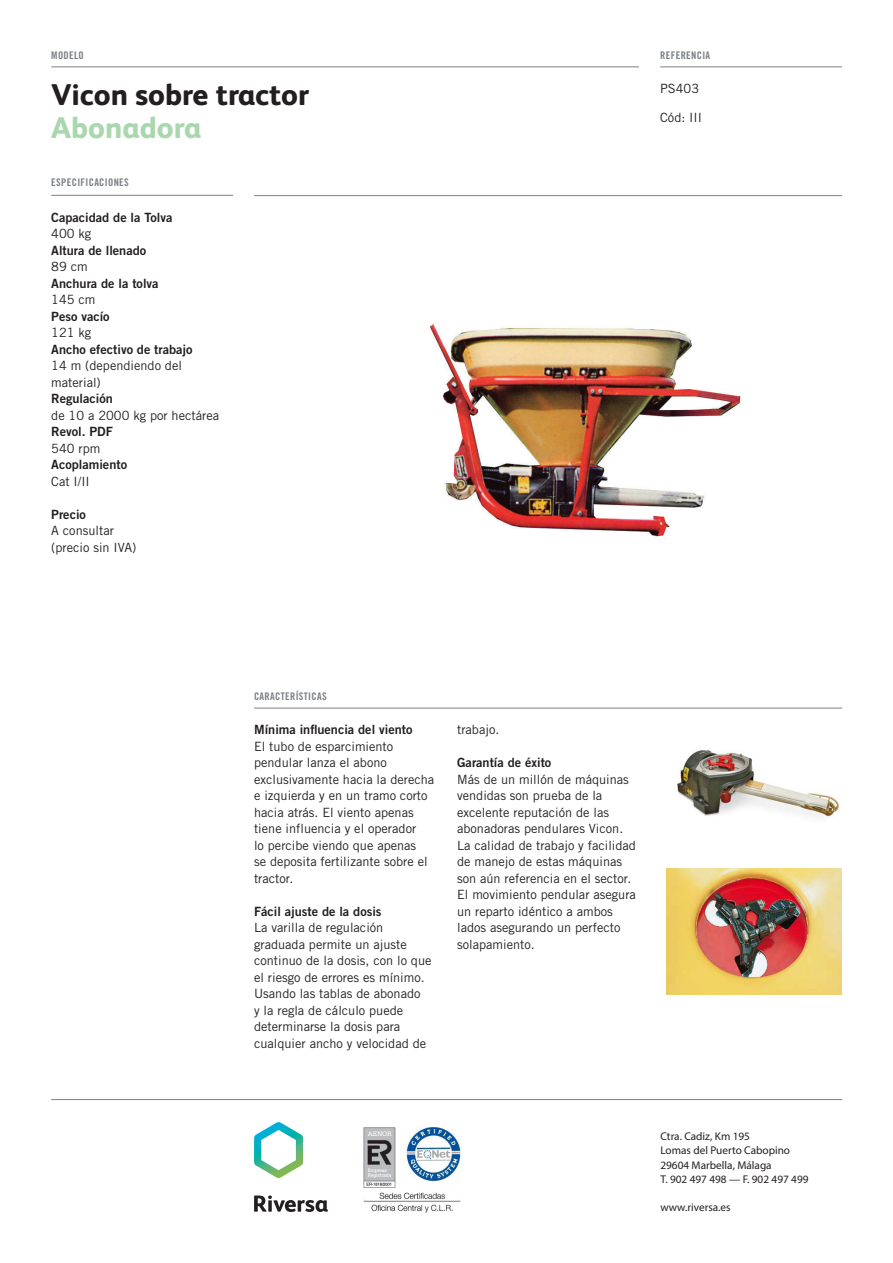
<style>
.page{position:relative;width:893px;height:1263px;background:#fff}
.page>*{position:absolute;margin:0;border:0;box-sizing:border-box;transform-origin:0 0}
.Titular{font:800 30px "FS Albert";color:#231f20}
.Titular-2{font:800 30px "FS Albert";color:#aad7ae}
.Texto_secundario{font:12.75px/16.5px "Trade Gothic LT Std";color:#231f20}
.Texto_secundario-2{font:12.75px "Trade Gothic LT Std Bd 2";color:#231f20}
.Referencia{font:12.75px "Trade Gothic LT Std";color:#231f20}
.t1{font:11.25px "Myriad Pro";color:#231f20}
.t2{font:10.5px "Trade Gothic LT Std Bd Cn 20";letter-spacing:.03em;color:#7c8084}
</style>
<div class="page">
<hr style="left:254px;top:708px;width:588px;height:1px;background:#7c8084">
<hr style="left:51px;top:67px;width:588px;height:1px;background:#7c8084">
<hr style="left:51px;top:195px;width:182px;height:1px;background:#7c8084">
<hr style="left:660px;top:67px;width:182px;height:1px;background:#7c8084">
<img style="left:429px;top:323px;width:312px;height:214px">
<hr style="left:254px;top:195px;width:588px;height:1px;background:#7c8084">
<img style="left:677px;top:750px;width:162px;height:69px">
<img style="left:666px;top:868px;width:176px;height:126px">
<hr style="left:51px;top:1099px;width:791px;height:1px;background:#7c8084">
<img style="left:364px;top:1128px;width:98px;height:85px">
<svg style="left:254px;top:1195px;width:74px;height:17px"></svg>
<svg style="left:254px;top:1122px;width:49px;height:56px"></svg>
<p class="t2" style="left:51px;top:48px;width:34px">MODELO</p>
<p class="Titular" style="left:51px;top:73px;width:260px">Vicon sobre tractor</p>
<p class="Titular-2" style="left:51px;top:106px;width:152px">Abonadora</p>
<p class="t2" style="left:51px;top:176px;width:79px">ESPECIFICACIONES</p>
<p class="Texto_secundario-2" style="left:51px;top:209px;width:123px">Capacidad de la Tolva</p>
<p class="Texto_secundario" style="left:51px;top:225px;width:42px">400 kg</p>
<p class="Texto_secundario-2" style="left:51px;top:242px;width:96px">Altura de llenado</p>
<p class="Texto_secundario" style="left:51px;top:258px;width:38px">89 cm</p>
<p class="Texto_secundario-2" style="left:51px;top:275px;width:109px">Anchura de la tolva</p>
<p class="Texto_secundario" style="left:51px;top:291px;width:46px">145 cm</p>
<p class="Texto_secundario-2" style="left:51px;top:308px;width:60px">Peso vacío</p>
<p class="Texto_secundario" style="left:51px;top:324px;width:42px">121 kg</p>
<p class="Texto_secundario-2" style="left:51px;top:341px;width:143px">Ancho efectivo de trabajo</p>
<p class="Texto_secundario" style="left:51px;top:357px;width:132px">14 m (dependiendo del material)</p>
<p class="Texto_secundario-2" style="left:51px;top:391px;width:63px">Regulación</p>
<p class="Texto_secundario" style="left:51px;top:407px;width:169px">de 10 a 2000 kg por hectárea</p>
<p class="Texto_secundario-2" style="left:51px;top:424px;width:63px">Revol. PDF</p>
<p class="Texto_secundario" style="left:51px;top:440px;width:51px">540 rpm</p>
<p class="Texto_secundario-2" style="left:51px;top:457px;width:77px">Acoplamiento</p>
<p class="Texto_secundario" style="left:51px;top:473px;width:40px">Cat I/II</p>
<p class="Texto_secundario-2" style="left:51px;top:506px;width:36px">Precio</p>
<p class="Texto_secundario" style="left:51px;top:522px;width:64px">A consultar</p>
<p class="Texto_secundario" style="left:51px;top:539px;width:87px">(precio sin IVA)</p>
<p class="t2" style="left:660px;top:48px;width:52px">REFERENCIA</p>
<p class="Referencia" style="left:660px;top:81px;width:40px">PS403</p>
<p class="Referencia" style="left:660px;top:110px;width:43px">Cód: III</p>
<p class="t2" style="left:254px;top:689px;width:74px">CARACTERÍSTICAS</p>
<p class="Texto_secundario-2" style="left:254px;top:721px;width:160px">Mínima influencia del viento</p>
<p class="Texto_secundario" style="left:254px;top:737px;width:182px">El tubo de esparcimiento pendular lanza el abono exclusivamente hacia la derecha e izquierda y en un tramo corto hacia atrás. El viento apenas tiene influencia y el operador<br>lo percibe viendo que apenas<br>se deposita fertilizante sobre el tractor.</p>
<p class="Texto_secundario-2" style="left:254px;top:903px;width:129px">Fácil ajuste de la dosis</p>
<p class="Texto_secundario" style="left:254px;top:919px;width:179px">La varilla de regulación graduada permite un ajuste continuo de la dosis, con lo que el riesgo de errores es mínimo.<br>Usando las tablas de abonado<br>y la regla de cálculo puede determinarse la dosis para cualquier ancho y velocidad de</p>
<p class="Texto_secundario" style="left:457px;top:721px;width:44px">trabajo.</p>
<p class="Texto_secundario-2" style="left:457px;top:755px;width:96px">Garantía de éxito</p>
<p class="Texto_secundario" style="left:457px;top:771px;width:180px">Más de un millón de máquinas vendidas son prueba de la excelente reputación de las abonadoras pendulares Vicon.<br>La calidad de trabajo y facilidad de manejo de estas máquinas son aún referencia en el sector.<br>El movimiento pendular asegura un reparto idéntico a ambos lados asegurando un perfecto solapamiento.</p>
<p class="t1" style="left:660px;top:1129px;width:91px">Ctra. Cadiz, Km 195</p>
<p class="t1" style="left:660px;top:1144px;width:131px">Lomas del Puerto Cabopino</p>
<p class="t1" style="left:660px;top:1158px;width:113px">29604 Marbella, Málaga</p>
<p class="t1" style="left:660px;top:1172px;width:150px">T. 902 497 498 — F. 902 497 499</p>
<p class="t1" style="left:660px;top:1201px;width:72px">www.riversa.es</p>
</div>
